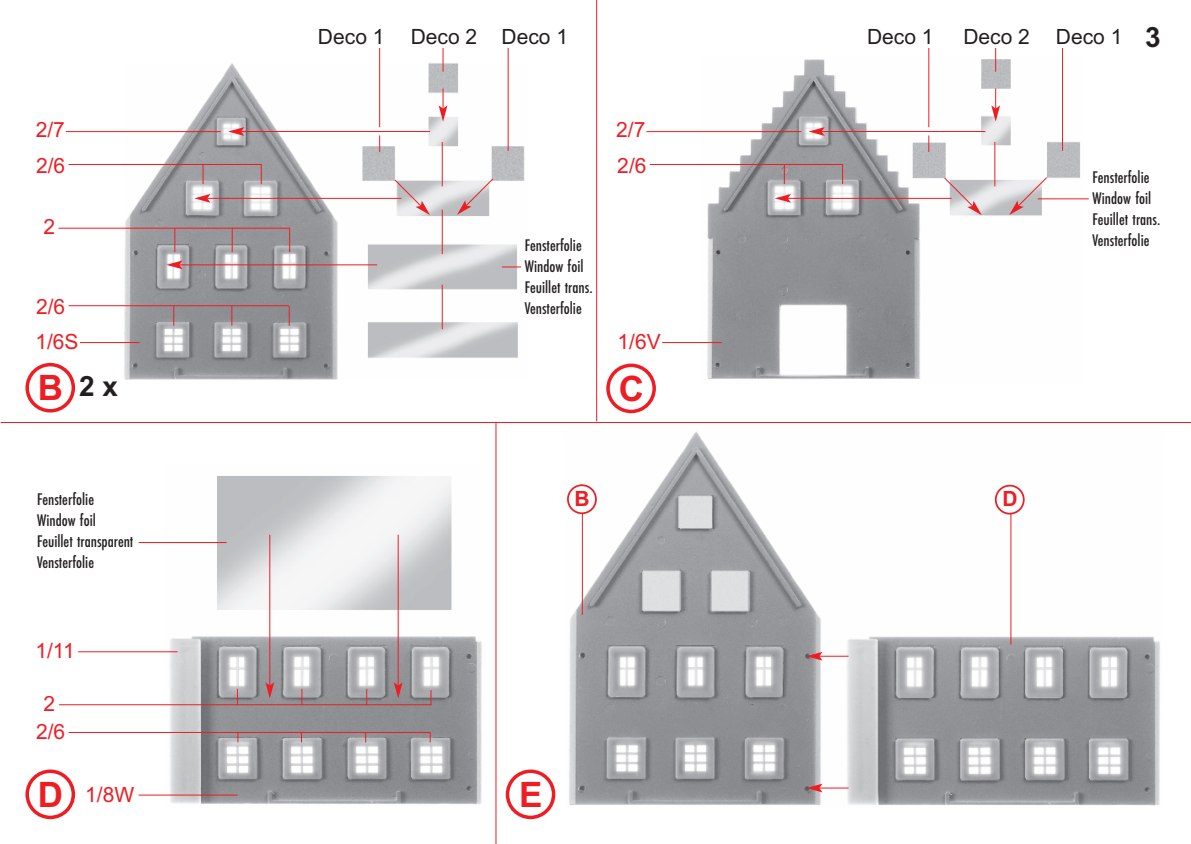
<style>
.page{position:relative;width:1191px;height:844px;background:#fff}
.page>*{position:absolute;margin:0;border:0;box-sizing:border-box;transform-origin:0 0}
.t1{font:700 35px "Arial";color:#ee1d23}
.t2{font:700 28px "Arial";color:#231f20}
.t3{font:21px/35.7px "Arial";color:#ee1d23}
.t4{font:21px "Arial";color:#231f20}
.t5{font:700 21px "Arial";color:#ee1d23}
.t6{font:17.5px/21px "Futura EF Medium Con";color:#231f20}
</style>
<div class="page">
<hr style="left:596px;top:0;width:1px;height:421px;background:#ee1d23">
<hr style="left:495px;top:422px;width:1px;height:421px;background:#ee1d23">
<hr style="left:1px;top:422px;width:1190px;height:1px;background:#ee1d23">
<img style="left:122px;top:62px;width:403px;height:318px">
<img style="left:701px;top:56px;width:382px;height:323px">
<hr style="left:241px;top:131px;width:189px;height:1px;background:#ee1d23">
<svg style="left:228px;top:127px;width:16px;height:9px"></svg>
<hr style="left:179px;top:264px;width:198px;height:1px;background:#ee1d23">
<svg style="left:166px;top:260px;width:17px;height:9px"></svg>
<hr style="left:207px;top:198px;width:194px;height:1px;background:#ee1d23">
<svg style="left:194px;top:194px;width:16px;height:9px"></svg>
<svg style="left:174px;top:229px;width:1px;height:23px"></svg>
<svg style="left:232px;top:229px;width:1px;height:23px"></svg>
<svg style="left:289px;top:229px;width:1px;height:23px"></svg>
<svg style="left:231px;top:306px;width:1px;height:20px"></svg>
<svg style="left:289px;top:306px;width:1px;height:20px"></svg>
<svg style="left:173px;top:306px;width:1px;height:20px"></svg>
<hr style="left:442px;top:209px;width:1px;height:45px;background:#ee1d23">
<hr style="left:442px;top:142px;width:1px;height:44px;background:#ee1d23">
<hr style="left:994px;top:142px;width:1px;height:44px;background:#ee1d23">
<hr style="left:442px;top:285px;width:1px;height:44px;background:#ee1d23">
<svg style="left:502px;top:266px;width:19px;height:1px"></svg>
<hr style="left:80px;top:342px;width:60px;height:1px;background:#ee1d23">
<hr style="left:662px;top:342px;width:60px;height:1px;background:#ee1d23">
<hr style="left:66px;top:131px;width:155px;height:1px;background:#ee1d23">
<hr style="left:69px;top:305px;width:220px;height:1px;background:#ee1d23">
<svg style="left:203px;top:165px;width:1px;height:19px"></svg>
<svg style="left:261px;top:165px;width:1px;height:19px"></svg>
<hr style="left:69px;top:164px;width:193px;height:1px;background:#ee1d23">
<svg style="left:784px;top:165px;width:1px;height:19px"></svg>
<svg style="left:842px;top:165px;width:1px;height:19px"></svg>
<hr style="left:650px;top:164px;width:193px;height:1px;background:#ee1d23">
<svg style="left:442px;top:48px;width:1px;height:24px"></svg>
<svg style="left:439px;top:88px;width:8px;height:34px"></svg>
<hr style="left:508px;top:48px;width:1px;height:103px;background:#ee1d23">
<hr style="left:379px;top:48px;width:1px;height:79px;background:#ee1d23">
<svg style="left:379px;top:135px;width:1px;height:17px"></svg>
<svg style="left:457px;top:178px;width:37px;height:37px"></svg>
<svg style="left:394px;top:179px;width:36px;height:36px"></svg>
<hr style="left:821px;top:131px;width:164px;height:1px;background:#ee1d23">
<svg style="left:808px;top:127px;width:16px;height:9px"></svg>
<hr style="left:788px;top:198px;width:163px;height:1px;background:#ee1d23">
<svg style="left:774px;top:194px;width:17px;height:9px"></svg>
<hr style="left:1037px;top:198px;width:51px;height:1px;background:#ee1d23">
<hr style="left:646px;top:131px;width:155px;height:1px;background:#ee1d23">
<svg style="left:995px;top:48px;width:1px;height:24px"></svg>
<svg style="left:991px;top:88px;width:9px;height:34px"></svg>
<hr style="left:1062px;top:48px;width:1px;height:103px;background:#ee1d23">
<hr style="left:928px;top:48px;width:1px;height:79px;background:#ee1d23">
<svg style="left:928px;top:135px;width:1px;height:17px"></svg>
<svg style="left:1009px;top:176px;width:39px;height:39px"></svg>
<svg style="left:943px;top:177px;width:39px;height:38px"></svg>
<svg style="left:25px;top:363px;width:50px;height:49px"></svg>
<img style="left:164px;top:476px;width:318px;height:329px">
<img style="left:569px;top:431px;width:591px;height:375px">
<hr style="left:269px;top:534px;width:1px;height:151px;background:#ee1d23">
<svg style="left:265px;top:682px;width:9px;height:16px"></svg>
<hr style="left:398px;top:534px;width:1px;height:151px;background:#ee1d23">
<svg style="left:394px;top:682px;width:8px;height:16px"></svg>
<svg style="left:806px;top:651px;width:42px;height:9px"></svg>
<svg style="left:806px;top:783px;width:42px;height:9px"></svg>
<hr style="left:139px;top:542px;width:87px;height:1px;background:#ee1d23">
<svg style="left:606px;top:363px;width:50px;height:50px"></svg>
<svg style="left:25px;top:769px;width:50px;height:50px"></svg>
<hr style="left:58px;top:228px;width:232px;height:1px;background:#ee1d23">
<svg style="left:237px;top:688px;width:1px;height:16px"></svg>
<svg style="left:301px;top:688px;width:1px;height:16px"></svg>
<svg style="left:366px;top:688px;width:1px;height:16px"></svg>
<svg style="left:430px;top:690px;width:1px;height:14px"></svg>
<hr style="left:78px;top:651px;width:100px;height:1px;background:#ee1d23">
<hr style="left:139px;top:794px;width:98px;height:1px;background:#ee1d23">
<hr style="left:69px;top:731px;width:361px;height:1px;background:#ee1d23">
<hr style="left:59px;top:704px;width:372px;height:1px;background:#ee1d23">
<svg style="left:506px;top:769px;width:49px;height:50px"></svg>
<svg style="left:567px;top:484px;width:30px;height:30px"></svg>
<svg style="left:995px;top:484px;width:29px;height:30px"></svg>
<hr style="left:582px;top:513px;width:1px;height:101px;background:#ee1d23">
<hr style="left:1010px;top:512px;width:1px;height:132px;background:#ee1d23">
<p class="t3" style="left:36px;top:112px;width:31px">2/7<br>2/6</p>
<p class="t3" style="left:43px;top:209px;width:13px">2</p>
<p class="t4" style="left:318px;top:24px;width:252px">Deco 1 Deco 2 Deco 1</p>
<p class="t3" style="left:616px;top:112px;width:31px">2/7</p>
<p class="t3" style="left:617px;top:148px;width:31px">2/6</p>
<p class="t6" style="left:524px;top:235px;width:69px">Fensterfolie<br>Window foil<br>Feuillet trans.</p>
<p class="t3" style="left:36px;top:289px;width:31px">2/6</p>
<p class="t6" style="left:524px;top:298px;width:59px">Vensterfolie</p>
<p class="t3" style="left:35px;top:324px;width:45px">1/6S</p>
<p class="t3" style="left:617px;top:324px;width:45px">1/6V</p>
<h1 class="t1" style="left:38px;top:367px;width:27px">B</h1>
<h2 class="t2" style="left:79px;top:370px;width:40px">2 x</h2>
<h1 class="t1" style="left:619px;top:368px;width:27px">C</h1>
<p class="t4" style="left:867px;top:24px;width:68px">Deco 1</p>
<p class="t4" style="left:963px;top:24px;width:161px">Deco 2 Deco 1</p>
<h2 class="t2" style="left:1145px;top:21px;width:17px">3</h2>
<p class="t6" style="left:1092px;top:167px;width:69px">Fensterfolie<br>Window foil<br>Feuillet trans.<br>Vensterfolie</p>
<p class="t6" style="left:37px;top:489px;width:98px">Fensterfolie<br>Window foil<br>Feuillet transparent<br>Vensterfolie</p>
<p class="t3" style="left:35px;top:633px;width:41px">1/11</p>
<p class="t3" style="left:43px;top:685px;width:13px">2</p>
<p class="t3" style="left:36px;top:713px;width:31px">2/6</p>
<h1 class="t1" style="left:38px;top:773px;width:27px">D</h1>
<p class="t3" style="left:85px;top:776px;width:51px">1/8W</p>
<p class="t5" style="left:574px;top:486px;width:17px">B</p>
<p class="t5" style="left:1002px;top:486px;width:17px">D</p>
<h1 class="t1" style="left:519px;top:774px;width:25px">E</h1>
</div>
